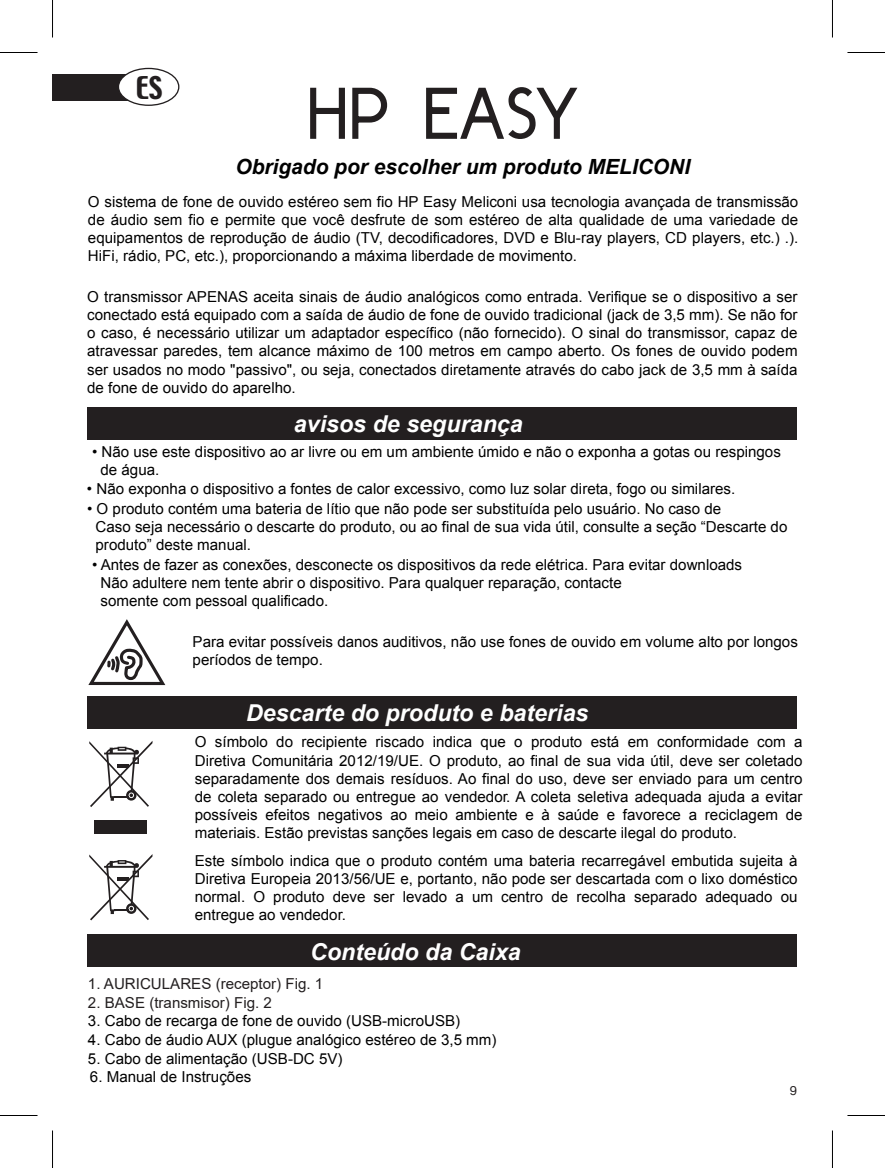
<style>
.page{position:relative;width:885px;height:1168px;background:#fff}
.page>*{position:absolute;margin:0;border:0;box-sizing:border-box;transform-origin:0 0}
.Testo_11pt{font:58px "Y2 K Neophyte";letter-spacing:.08em;color:#231f20}
.t1{font:28px "Techno";color:#231f20}
.t2{font:italic 700 23.25px "Arial";color:#fff}
.t3{font:italic 700 21px "Arial";color:#000}
.t4{font:15px/18.2px "Arial";color:#000;text-align:justify}
.t5{font:15px "Arial";color:#231f20}
.t6{font:12.5px "Pragmatica TT";color:#231f20}
</style>
<div class="page">
<svg style="left:310px;top:87px;width:78px;height:52px"></svg>
<svg style="left:426px;top:87px;width:152px;height:52px"></svg>
<div style="left:52px;top:75px;width:81px;height:26px;background:#231f20"></div>
<div style="left:118px;top:68px;width:61px;height:37px;background:#fff;border-radius:50%"></div>
<div style="left:118px;top:68px;width:61px;height:38px;border:1px solid #231f20;border-radius:50%"></div>
<div style="left:88px;top:697px;width:709px;height:32px;background:#231f20"></div>
<div style="left:94px;top:820px;width:53px;height:13px;background:#231f20"></div>
<svg style="left:89px;top:741px;width:63px;height:66px"></svg>
<svg style="left:89px;top:854px;width:63px;height:66px"></svg>
<div style="left:88px;top:407px;width:709px;height:33px;background:#231f20"></div>
<svg style="left:88px;top:619px;width:78px;height:67px"></svg>
<div style="left:88px;top:934px;width:709px;height:33px;background:#231f20"></div>
<hr style="left:0;top:52px;width:38px;height:1px;background:#000">
<hr style="left:847px;top:52px;width:38px;height:1px;background:#000">
<hr style="left:0;top:1115px;width:38px;height:1px;background:#000">
<hr style="left:847px;top:1115px;width:38px;height:1px;background:#000">
<hr style="left:52px;top:0;width:1px;height:38px;background:#000">
<hr style="left:52px;top:1130px;width:1px;height:38px;background:#000">
<hr style="left:832px;top:0;width:1px;height:38px;background:#000">
<hr style="left:832px;top:1130px;width:1px;height:38px;background:#000">
<p class="t1" style="left:135px;top:69px;width:28px">ES</p>
<p class="Testo_11pt" style="left:309px;top:74px;width:269px">HP EASY</p>
<h3 class="t3" style="left:235px;top:155px;width:456px">Obrigado por escolher um produto MELICONI</h3>
<p class="t4" style="left:88px;top:192px;width:712px">O sistema de fone de ouvido estéreo sem fio HP Easy Meliconi usa tecnologia avançada de transmissão de áudio sem fio e permite que você desfrute de som estéreo de alta qualidade de uma variedade de equipamentos de reprodução de áudio (TV, decodificadores, DVD e Blu-ray players, CD players, etc.) .).<br>HiFi, rádio, PC, etc.), proporcionando a máxima liberdade de movimento.</p>
<p class="t4" style="left:87px;top:288px;width:712px">O transmissor APENAS aceita sinais de áudio analógicos como entrada. Verifique se o dispositivo a ser conectado está equipado com a saída de áudio de fone de ouvido tradicional (jack de 3,5 mm). Se não for o caso, é necessário utilizar um adaptador específico (não fornecido). O sinal do transmissor, capaz de atravessar paredes, tem alcance máximo de 100 metros em campo aberto. Os fones de ouvido podem ser usados no modo "passivo", ou seja, conectados diretamente através do cabo jack de 3,5 mm à saída de fone de ouvido do aparelho.</p>
<h3 class="t2" style="left:294px;top:411px;width:230px">avisos de segurança</h3>
<p class="t4" style="left:100px;top:443px;width:682px;text-indent:-8px">• Não use este dispositivo ao ar livre ou em um ambiente úmido e não o exponha a gotas ou respingos de água.</p>
<p class="t4" style="left:87px;top:480px;width:650px">• Não exponha o dispositivo a fontes de calor excessivo, como luz solar direta, fogo ou similares.</p>
<p class="t4" style="left:96px;top:500px;width:693px;text-align:left;text-indent:-8px">• O produto contém uma bateria de lítio que não pode ser substituída pelo usuário. No caso de<br>Caso seja necessário o descarte do produto, ou ao final de sua vida útil, consulte a seção “Descarte do produto” deste manual.</p>
<p class="t4" style="left:100px;top:556px;width:643px;text-align:left;text-indent:-8px">• Antes de fazer as conexões, desconecte os dispositivos da rede elétrica. Para evitar downloads<br>Não adultere nem tente abrir o dispositivo. Para qualquer reparação, contacte<br>somente com pessoal qualificado.</p>
<p class="t4" style="left:192px;top:633px;width:607px;line-height:17.5px">Para evitar possíveis danos auditivos, não use fones de ouvido em volume alto por longos períodos de tempo.</p>
<h3 class="t2" style="left:246px;top:700px;width:344px">Descarte do produto e baterias</h3>
<p class="t4" style="left:195px;top:733px;width:609px">O símbolo do recipiente riscado indica que o produto está em conformidade com a Diretiva Comunitária 2012/19/UE. O produto, ao final de sua vida útil, deve ser coletado separadamente dos demais resíduos. Ao final do uso, deve ser enviado para um centro de coleta separado ou entregue ao vendedor. A coleta seletiva adequada ajuda a evitar possíveis efeitos negativos ao meio ambiente e à saúde e favorece a reciclagem de materiais. Estão previstas sanções legais em caso de descarte ilegal do produto.</p>
<p class="t4" style="left:195px;top:852px;width:604px">Este símbolo indica que o produto contém uma bateria recarregável embutida sujeita à Diretiva Europeia 2013/56/UE e, portanto, não pode ser descartada com o lixo doméstico normal. O produto deve ser levado a um centro de recolha separado adequado ou entregue ao vendedor.</p>
<h3 class="t2" style="left:310px;top:939px;width:212px">Conteúdo da Caixa</h3>
<p class="t5" style="left:88px;top:974px;width:237px">1. AURICULARES (receptor) Fig. 1</p>
<p class="t5" style="left:88px;top:992px;width:185px">2. BASE (transmisor) Fig. 2</p>
<p class="t4" style="left:88px;top:1011px;width:374px">3. Cabo de recarga de fone de ouvido (USB-microUSB)</p>
<p class="t4" style="left:88px;top:1030px;width:410px">4. Cabo de áudio AUX (plugue analógico estéreo de 3,5 mm)</p>
<p class="t4" style="left:88px;top:1049px;width:256px">5. Cabo de alimentação (USB-DC 5V)</p>
<p class="t4" style="left:90px;top:1068px;width:163px">6. Manual de Instruções</p>
<p class="t6" style="left:789px;top:1083px;width:9px">9</p>
</div>
